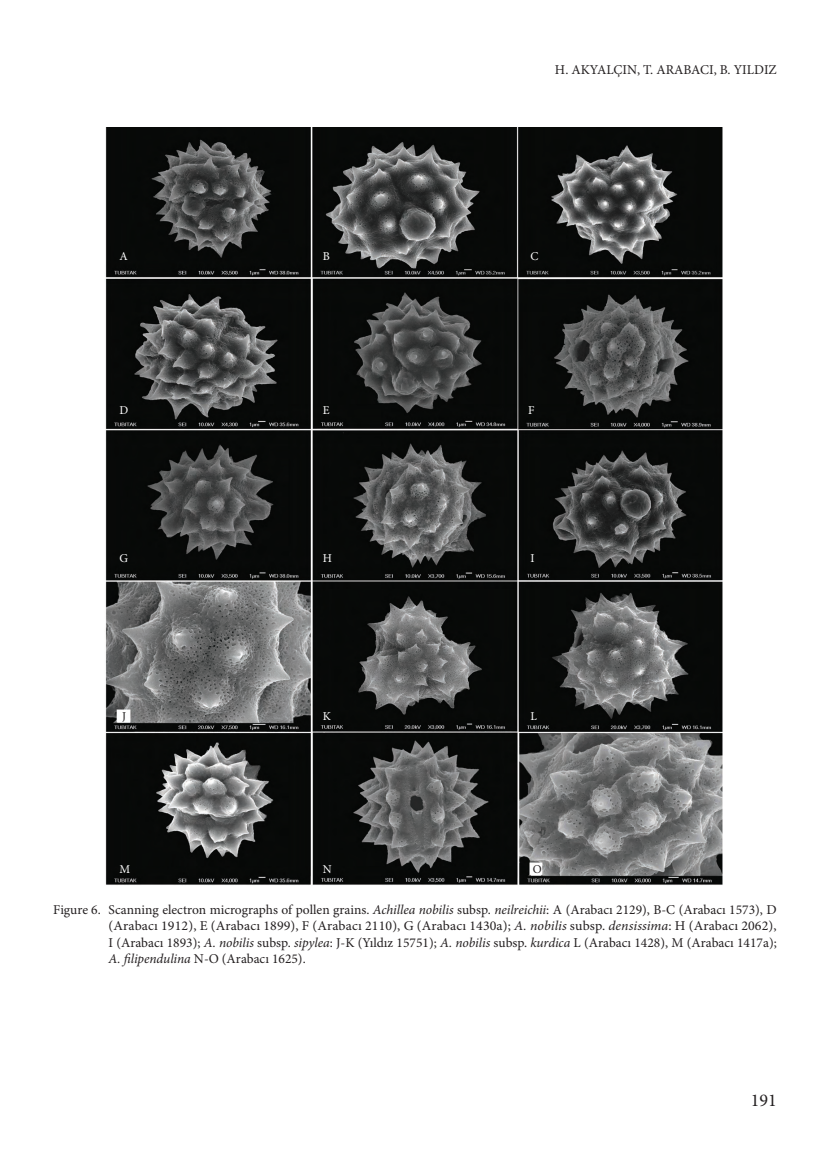
<style>
.page{position:relative;width:830px;height:1170px;background:#fff}
.page>*{position:absolute;margin:0;border:0;box-sizing:border-box;transform-origin:0 0}
.t1{font:18px "Minion Pro";color:#231f20}
.t2{font:13.5px/16.5px "Minion Pro";color:#231f20;text-align:justify}
.t3{font:12px "Minion Pro";color:#fff}
.t4{font:12px "Minion Pro";color:#231f20}
.s1{font-style:italic}
</style>
<div class="page">
<img style="left:105px;top:128px;width:617px;height:757px">
<p class="t2" style="left:554px;top:62px;width:223px">H. AKYALÇIN, T. ARABACI, B. YILDIZ</p>
<p class="t3" style="left:119px;top:252px;width:10px">A</p>
<p class="t3" style="left:323px;top:252px;width:9px">B</p>
<p class="t3" style="left:530px;top:252px;width:9px">C</p>
<p class="t3" style="left:119px;top:405px;width:10px">D</p>
<p class="t3" style="left:323px;top:405px;width:8px">E</p>
<p class="t3" style="left:528px;top:405px;width:8px">F</p>
<p class="t3" style="left:119px;top:553px;width:10px">G</p>
<p class="t3" style="left:323px;top:553px;width:11px">H</p>
<p class="t3" style="left:530px;top:553px;width:6px">I</p>
<p class="t4" style="left:122px;top:711px;width:5px">J</p>
<p class="t3" style="left:323px;top:711px;width:10px">K</p>
<p class="t3" style="left:530px;top:711px;width:8px">L</p>
<p class="t3" style="left:119px;top:864px;width:12px">M</p>
<p class="t3" style="left:323px;top:864px;width:10px">N</p>
<p class="t4" style="left:532px;top:864px;width:10px">O</p>
<p class="t2" style="left:108px;top:902px;width:669px;text-indent:-55px">Figure 6. Scanning electron micrographs of pollen grains. <span class="s1">Achillea nobilis</span> subsp. <span class="s1">neilreichii</span>: A (Arabacı 2129), B-C (Arabacı 1573), D (Arabacı 1912), E (Arabacı 1899), F (Arabacı 2110), G (Arabacı 1430a); <span class="s1">A. nobilis</span> subsp. <span class="s1">densissima</span>: H (Arabacı 2062), I (Arabacı 1893); <span class="s1">A. nobilis</span> subsp. <span class="s1">sipylea</span>: J-K (Yıldız 15751); <span class="s1">A. nobilis</span> subsp. <span class="s1">kurdica</span> L (Arabacı 1428), M (Arabacı 1417a); <span class="s1">A. filipendulina</span> N-O (Arabacı 1625).</p>
<h1 class="t1" style="left:750px;top:1093px;width:27px">191</h1>
</div>
